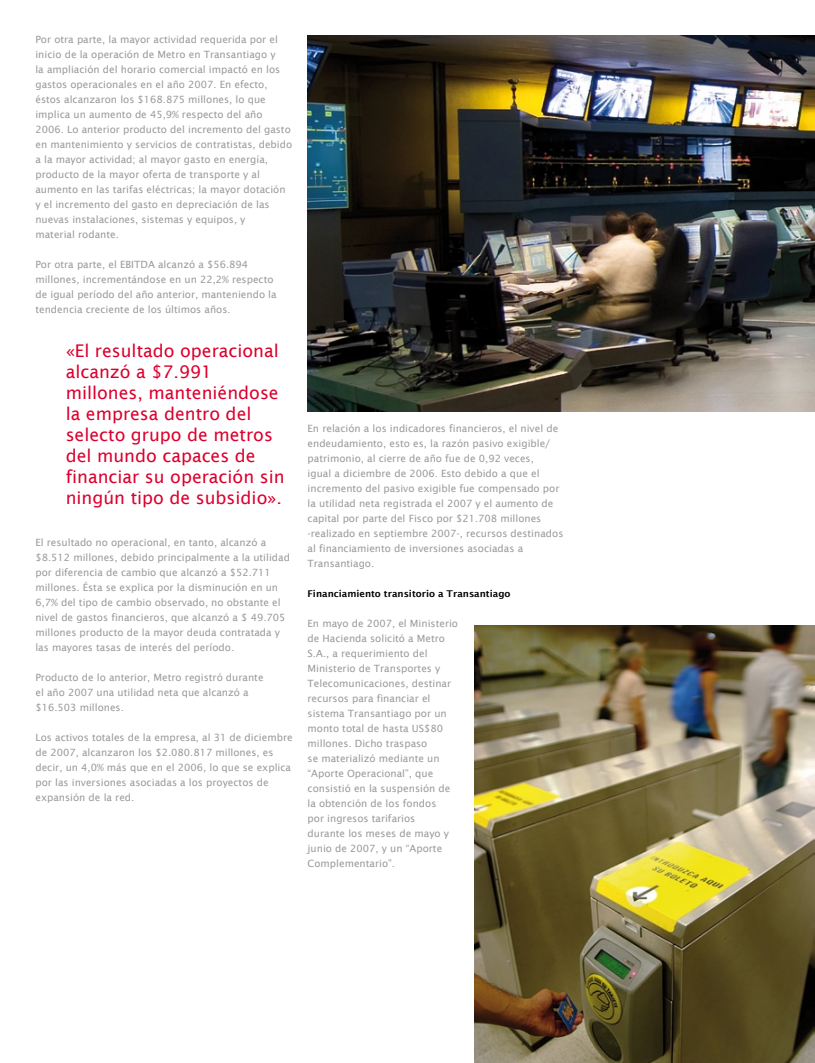
<style>
.page{position:relative;width:815px;height:1063px;background:#fff}
.page>*{position:absolute;margin:0;border:0;box-sizing:border-box;transform-origin:0 0}
.t1{font:17.5px/21px "Lucida Sans";color:#dc002e}
.t2{font:10px/15px "Lucida Sans";color:#9a9a9d}
.t3{font:600 9.38px "Lucida Sans";color:#000}
</style>
<div class="page">
<img style="left:308px;top:36px;width:507px;height:376px">
<img style="left:475px;top:625px;width:340px;height:438px">
<p class="t2" style="left:35px;top:32px;width:258px">Por otra parte, la mayor actividad requerida por el inicio de la operación de Metro en Transantiago y<br>la ampliación del horario comercial impactó en los gastos operacionales en el año 2007. En efecto, éstos alcanzaron los $168.875 millones, lo que implica un aumento de 45,9% respecto del año 2006. Lo anterior producto del incremento del gasto en mantenimiento y servicios de contratistas, debido a la mayor actividad; al mayor gasto en energía, producto de la mayor oferta de transporte y al aumento en las tarifas eléctricas; la mayor dotación y el incremento del gasto en depreciación de las nuevas instalaciones, sistemas y equipos, y<br>material rodante.</p>
<p class="t2" style="left:35px;top:257px;width:243px">Por otra parte, el EBITDA alcanzó a $56.894 millones, incrementándose en un 22,2% respecto de igual período del año anterior, manteniendo la tendencia creciente de los últimos años.</p>
<h1 class="t1" style="left:66px;top:340px;width:220px">«El resultado operacional alcanzó a $7.991 millones, manteniéndose la empresa dentro del selecto grupo de metros del mundo capaces de financiar su operación sin ningún tipo de subsidio».</h1>
<p class="t2" style="left:35px;top:535px;width:256px">El resultado no operacional, en tanto, alcanzó a $8.512 millones, debido principalmente a la utilidad por diferencia de cambio que alcanzó a $52.711 millones. Ésta se explica por la disminución en un 6,7% del tipo de cambio observado, no obstante el nivel de gastos financieros, que alcanzó a $ 49.705 millones producto de la mayor deuda contratada y las mayores tasas de interés del período.</p>
<p class="t2" style="left:35px;top:670px;width:230px">Producto de lo anterior, Metro registró durante el año 2007 una utilidad neta que alcanzó a $16.503 millones.</p>
<p class="t2" style="left:35px;top:730px;width:259px">Los activos totales de la empresa, al 31 de diciembre de 2007, alcanzaron los $2.080.817 millones, es decir, un 4,0% más que en el 2006, lo que se explica por las inversiones asociadas a los proyectos de expansión de la red.</p>
<p class="t2" style="left:308px;top:421px;width:257px">En relación a los indicadores financieros, el nivel de endeudamiento, esto es, la razón pasivo exigible/ patrimonio, al cierre de año fue de 0,92 veces,<br>igual a diciembre de 2006. Esto debido a que el incremento del pasivo exigible fue compensado por la utilidad neta registrada el 2007 y el aumento de capital por parte del Fisco por $21.708 millones -realizado en septiembre 2007-, recursos destinados al financiamiento de inversiones asociadas a Transantiago.</p>
<p class="t3" style="left:308px;top:588px;width:204px">Financiamiento transitorio a Transantiago</p>
<p class="t2" style="left:308px;top:616px;width:152px">En mayo de 2007, el Ministerio de Hacienda solicitó a Metro<br>S.A., a requerimiento del<br>Ministerio de Transportes y<br>Telecomunicaciones, destinar recursos para financiar el sistema Transantiago por un monto total de hasta US$80 millones. Dicho traspaso<br>se materializó mediante un “Aporte Operacional”, que consistió en la suspensión de la obtención de los fondos<br>por ingresos tarifarios<br>durante los meses de mayo y junio de 2007, y un “Aporte<br>Complementario”.</p>
</div>
